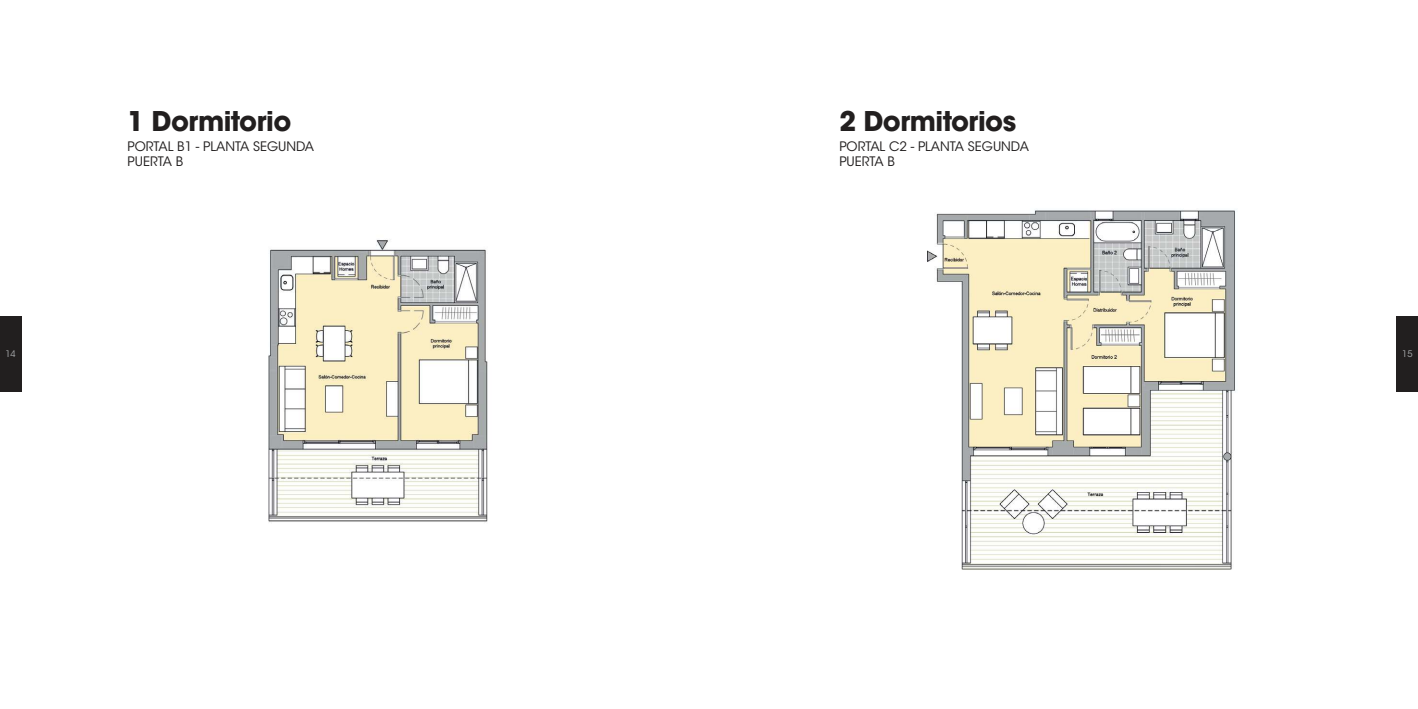
<style>
.page{position:relative;width:1418px;height:709px;background:#fff}
.page>*{position:absolute;margin:0;border:0;box-sizing:border-box;transform-origin:0 0}
.t1{font:700 27px "ITC Avant Garde Std";letter-spacing:-.02em;color:#221f1f}
.t2{font:13px/15.6px "ITC Avant Garde Std";color:#221f1f}
.t3{font:9px "ITC Avant Garde Std";color:#a7a9ab}
</style>
<div class="page">
<div style="left:0;top:317px;width:21px;height:75px;background:#221f1f"></div>
<div style="left:1396px;top:317px;width:21px;height:75px;background:#221f1f"></div>
<img style="left:927px;top:210px;width:309px;height:360px">
<img style="left:268px;top:240px;width:220px;height:282px">
<h1 class="t1" style="left:128px;top:108px;width:165px">1 Dormitorio</h1>
<p class="t2" style="left:128px;top:138px;width:188px">PORTAL B1 - PLANTA SEGUNDA<br>PUERTA B</p>
<h1 class="t1" style="left:839px;top:108px;width:178px">2 Dormitorios</h1>
<p class="t2" style="left:839px;top:138px;width:191px">PORTAL C2 - PLANTA SEGUNDA<br>PUERTA B</p>
<p class="t3" style="left:5px;top:348px;width:12px">14</p>
<p class="t3" style="left:1402px;top:348px;width:12px">15</p>
</div>
